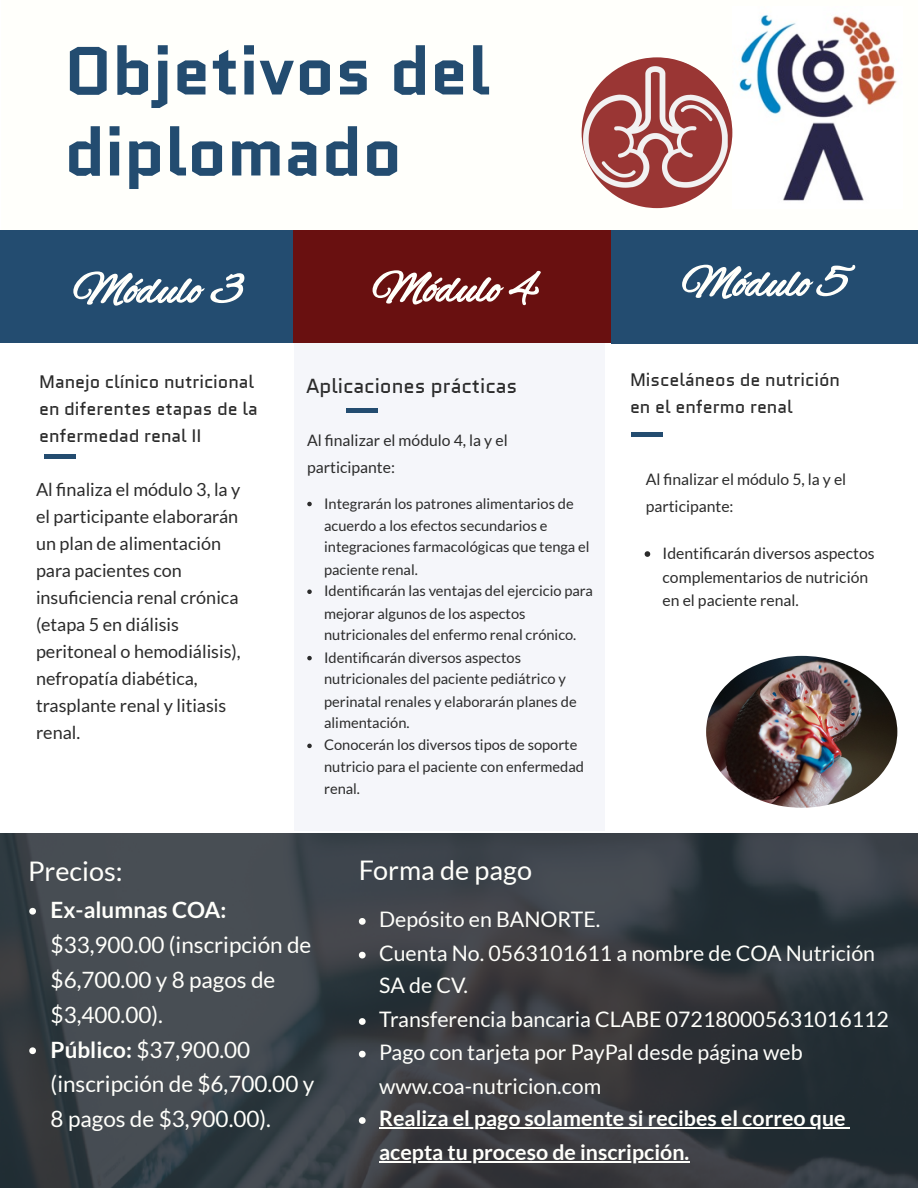
<style>
.page{position:relative;width:918px;height:1188px;background:#fff}
.page>*{position:absolute;margin:0;border:0;box-sizing:border-box;transform-origin:0 0}
.t1{font:700 67.5px/81px "Quantico";color:#234c70}
.t2{font:27px "Lato";color:#fffffb}
.t3{font:22.5px/34.8px "Lato";color:#fffffb}
.t4{font:700 22.5px "Lato";color:#fffffb}
.t5{font:21.3px/33.3px "Lato";color:#fffffb}
.t6{font:700 21.3px/33.8px "Lato";color:#fffffb}
.t7{font:20.25px "Quantico";color:#2b2b2b}
.t8{font:18px/27px "Lato";color:#2b2b2b}
.t9{font:18px/27px "Quantico";color:#2b2b2b}
.t10{font:15.75px/27px "Lato";color:#2b2b2b}
.t11{font:14.7px/22px "Lato";color:#2b2b2b}
.s1{font-weight:700}
</style>
<div class="page">
<div style="left:1px;top:0;width:917px;height:269px;background:#fffffb"></div>
<img style="left:0;top:834px;width:918px;height:354px">
<img style="left:732px;top:14px;width:165px;height:187px">
<div style="left:294px;top:342px;width:311px;height:488px;background:#f5f6fa"></div>
<div style="left:611px;top:231px;width:307px;height:113px;background:#234c70"></div>
<div style="left:0;top:231px;width:367px;height:112px;background:#234c70"></div>
<div style="left:44px;top:454px;width:31px;height:5px;background:#234c70"></div>
<div style="left:346px;top:408px;width:32px;height:5px;background:#234c70"></div>
<div style="left:631px;top:432px;width:32px;height:5px;background:#234c70"></div>
<svg style="left:73px;top:271px;width:171px;height:35px"></svg>
<svg style="left:307px;top:502px;width:5px;height:4px"></svg>
<svg style="left:307px;top:590px;width:5px;height:4px"></svg>
<svg style="left:307px;top:656px;width:5px;height:4px"></svg>
<svg style="left:307px;top:744px;width:5px;height:4px"></svg>
<div style="left:294px;top:231px;width:317px;height:112px;background:#691010"></div>
<svg style="left:373px;top:270px;width:168px;height:35px"></svg>
<svg style="left:682px;top:265px;width:173px;height:34px"></svg>
<svg style="left:645px;top:551px;width:5px;height:6px"></svg>
<img style="left:582px;top:57px;width:150px;height:151px">
<svg style="left:29px;top:908px;width:7px;height:7px"></svg>
<svg style="left:29px;top:1047px;width:7px;height:7px"></svg>
<svg style="left:359px;top:918px;width:7px;height:7px"></svg>
<svg style="left:359px;top:952px;width:7px;height:6px"></svg>
<svg style="left:359px;top:1018px;width:7px;height:7px"></svg>
<svg style="left:359px;top:1051px;width:7px;height:7px"></svg>
<svg style="left:359px;top:1117px;width:7px;height:7px"></svg>
<hr style="left:379px;top:1127px;width:467px;height:1px;background:#fffffb">
<hr style="left:379px;top:1161px;width:310px;height:1px;background:#fffffb">
<img style="left:706px;top:656px;width:191px;height:152px">
<h1 class="t1" style="left:64px;top:31px;width:427px">Objetivos del diplomado</h1>
<p class="t9" style="left:39px;top:369px;width:220px">Manejo clínico nutricional en diferentes etapas de la enfermedad renal II</p>
<h3 class="t7" style="left:306px;top:372px;width:213px">Aplicaciones prácticas</h3>
<p class="t9" style="left:630px;top:366px;width:212px">Misceláneos de nutrición en el enfermo renal</p>
<p class="t10" style="left:307px;top:426px;width:202px">Al finalizar el módulo 4, la y el participante:</p>
<p class="t10" style="left:646px;top:465px;width:202px">Al finalizar el módulo 5, la y el participante:</p>
<p class="t8" style="left:36px;top:476px;width:206px">Al finaliza el módulo 3, la y el participante elaborarán un plan de alimentación para pacientes con insuficiencia renal crónica (etapa 5 en diálisis peritoneal o hemodiálisis), nefropatía diabética, trasplante renal y litiasis renal.</p>
<p class="t11" style="left:324px;top:492px;width:270px">Integrarán los patrones alimentarios de acuerdo a los efectos secundarios e integraciones farmacológicas que tenga el paciente renal.<br>Identificarán las ventajas del ejercicio para mejorar algunos de los aspectos nutricionales del enfermo renal crónico.<br>Identifi carán diversos aspectos nutricionales del paciente pediátrico y perinatal renales y elaborarán planes de alimentación.<br>Conocerán los diversos tipos de soporte nutricio para el paciente con enfermedad renal.</p>
<p class="t10" style="left:663px;top:541px;width:214px;line-height:23.7px">Identifi carán diversos aspectos complementarios de nutrición en el paciente renal.</p>
<h2 class="t2" style="left:28px;top:854px;width:96px">Precios:</h2>
<h3 class="t4" style="left:51px;top:896px;width:177px">Ex-alumnas COA:</h3>
<h3 class="t3" style="left:51px;top:927px;width:265px">$33,900.00 (inscripción de $6,700.00 y 8 pagos de $3,400.00).<br><span class="s1">Público:</span> $37,900.00 (inscripción de $6,700.00 y<br>8 pagos de $3,900.00).</h3>
<h2 class="t2" style="left:359px;top:853px;width:175px">Forma de pago</h2>
<h3 class="t5" style="left:379px;top:902px;width:511px">Depósito en BANORTE.<br>Cuenta No. 0563101611 a nombre de COA Nutrición<br>SA de CV.<br>Transferencia bancaria CLABE 072180005631016112<br>Pago con tarjeta por PayPal desde página web www.coa-nutricion.com</h3>
<h3 class="t6" style="left:379px;top:1101px;width:468px">Realiza el pago solamente si recibes el correo que acepta tu proceso de inscripción.</h3>
</div>
